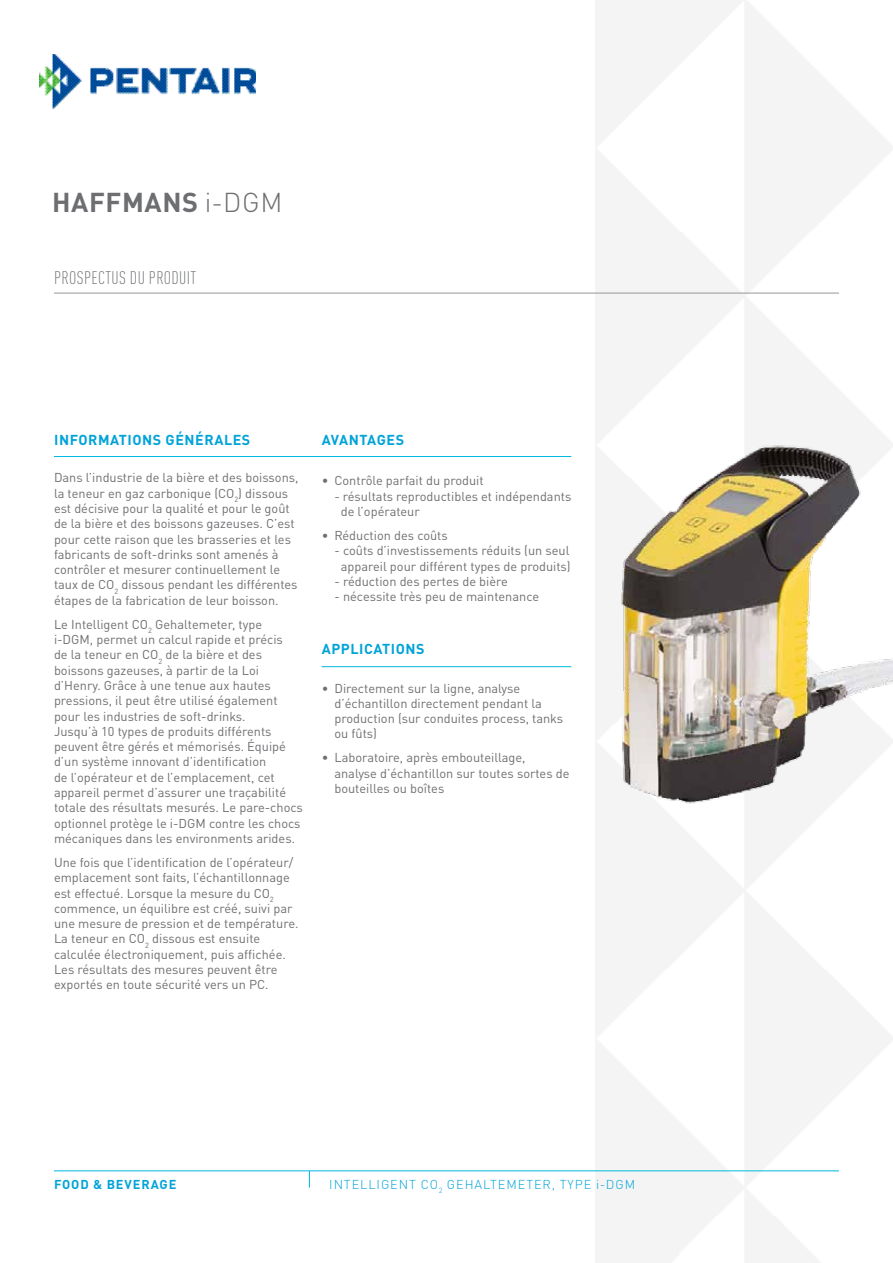
<style>
.page{position:relative;width:893px;height:1263px;background:#fff}
.page>*{position:absolute;margin:0;border:0;box-sizing:border-box;transform-origin:0 0}
.t1{font:700 27px "DIN Pro";letter-spacing:.02em;color:#6d6e71}
.t2{font:300 condensed 18px "DIN Pro";letter-spacing:.02em;color:#6d6e71}
.t3{font:700 14.25px "DIN Pro";letter-spacing:.04em;color:#00a3d8}
.t4{font:12.75px/15.3px "DIN Pro";color:#6d6e71}
.t5{font:300 12.75px "DIN Pro";letter-spacing:.07em;color:#00a3d8}
.t6{font:700 12.75px "DIN Pro";letter-spacing:.07em;color:#00a3d8}
.s1{font-weight:300}
</style>
<div class="page">
<hr style="left:54px;top:1170px;width:785px;height:1px;background:#00b7e0">
<svg style="left:309px;top:1171px;width:1px;height:16px"></svg>
<img style="left:40px;top:54px;width:216px;height:55px">
<hr style="left:54px;top:293px;width:785px;height:1px;background:#95979a">
<img style="left:553px;top:435px;width:340px;height:376px">
<hr style="left:54px;top:456px;width:517px;height:1px;background:#00b7e0">
<hr style="left:322px;top:666px;width:249px;height:1px;background:#00b7e0">
<h1 class="t1" style="left:52px;top:180px;width:232px">HAFFMANS <span class="s1">i-DGM</span></h1>
<h2 class="t2" style="left:54px;top:265px;width:144px">PROSPECTUS DU PRODUIT</h2>
<p class="t3" style="left:54px;top:428px;width:198px">INFORMATIONS GÉNÉRALES</p>
<p class="t3" style="left:322px;top:428px;width:84px">AVANTAGES</p>
<p class="t4" style="left:54px;top:469px;width:246px">Dans l’industrie de la bière et des boissons, la teneur en gaz carbonique (CO<sub>2</sub>) dissous est décisive pour la qualité et pour le goût de la bière et des boissons gazeuses. C’est pour cette raison que les brasseries et les fabricants de soft-drinks sont amenés à contrôler et mesurer continuellement le taux de CO<sub>2</sub> dissous pendant les différentes étapes de la fabrication de leur boisson.</p>
<p class="t4" style="left:54px;top:615px;width:250px">Le Intelligent CO<sub>2</sub> Gehaltemeter, type i-DGM, permet un calcul rapide et précis<br>de la teneur en CO<sub>2</sub> de la bière et des boissons gazeuses, à partir de la Loi d’Henry. Grâce à une tenue aux hautes pressions, il peut être utilisé également pour les industries de soft-drinks.<br>Jusqu’à 10 types de produits différents peuvent être gérés et mémorisés. Équipé d’un système innovant d’identification<br>de l’opérateur et de l’emplacement, cet appareil permet d’assurer une traçabilité totale des résultats mesurés. Le pare-chocs optionnel protège le i-DGM contre les chocs mécaniques dans les environments arides.</p>
<p class="t4" style="left:54px;top:853px;width:246px">Une fois que l’identification de l’opérateur/ emplacement sont faits, l’échantillonnage est effectué. Lorsque la mesure du CO<sub>2 </sub>commence, un équilibre est créé, suivi par une mesure de pression et de température.<br>La teneur en CO<sub>2</sub> dissous est ensuite calculée électroniquement, puis affichée.<br>Les résultats des mesures peuvent être exportés en toute sécurité vers un PC.</p>
<p class="t4" style="left:322px;top:472px;width:164px">• Contrôle parfait du produit</p>
<p class="t4" style="left:341px;top:487px;width:232px;text-indent:-6px">- résultats reproductibles et indépendants de l’opérateur</p>
<p class="t4" style="left:322px;top:526px;width:128px">• Réduction des coûts</p>
<p class="t4" style="left:334px;top:542px;width:238px;text-align:center">- coûts d’investissements réduits (un seul appareil pour différent types de produits)</p>
<p class="t4" style="left:334px;top:572px;width:175px">- réduction des pertes de bière</p>
<p class="t4" style="left:334px;top:588px;width:206px">- nécessite très peu de maintenance</p>
<p class="t3" style="left:322px;top:637px;width:104px">APPLICATIONS</p>
<p class="t4" style="left:334px;top:679px;width:230px;text-indent:-13px">• Directement sur la ligne, analyse d’échantillon directement pendant la production (sur conduites process, tanks ou fûts)</p>
<p class="t4" style="left:334px;top:749px;width:237px;text-indent:-13px">• Laboratoire, après embouteillage, analyse d’échantillon sur toutes sortes de bouteilles ou boîtes</p>
<p class="t6" style="left:54px;top:1174px;width:124px">FOOD &amp; BEVERAGE</p>
<p class="t5" style="left:329px;top:1174px;width:307px">INTELLIGENT CO<sub>2</sub> GEHALTEMETER, TYPE i-DGM</p>
</div>
